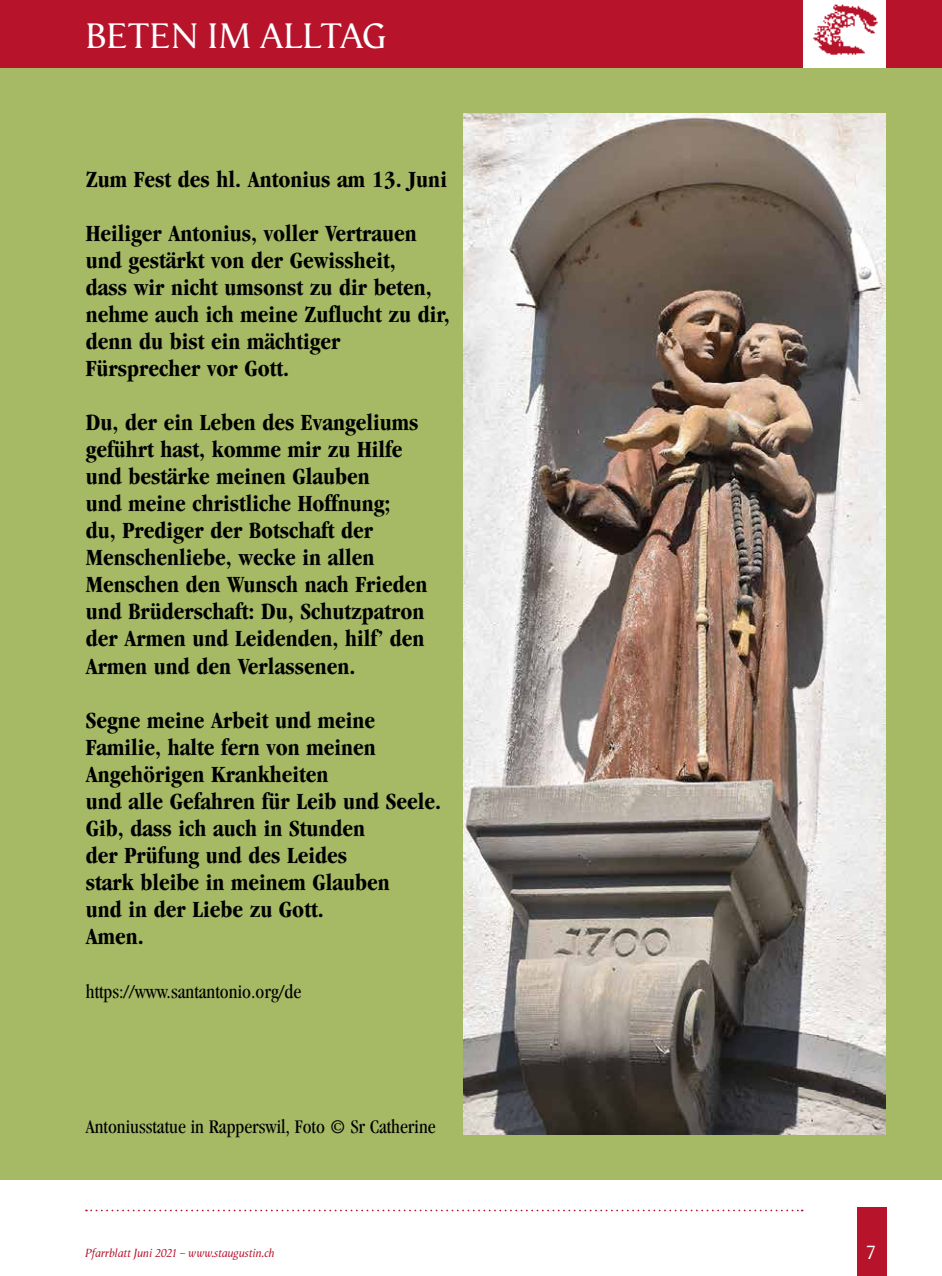
<style>
.page{position:relative;width:942px;height:1276px;background:#fff}
.page>*{position:absolute;margin:0;border:0;box-sizing:border-box;transform-origin:0 0}
.t1{font:36px "Vega";color:#fff}
.t2{font:700 condensed 24px/27px "Garamond";color:#000}
.t3{font:condensed 20px "Garamond";color:#000}
.t4{font:20px "Vega";color:#fff}
.t5{font:italic 12px "Vega";color:#b7142c}
</style>
<div class="page">
<div style="left:858px;top:1208px;width:28px;height:68px;background:#b7142c"></div>
<div style="left:856px;top:1208px;width:28px;height:68px;background:#b7142c"></div>
<div style="left:0;top:0;width:941px;height:68px;background:#b7142c"></div>
<div style="left:802px;top:0;width:83px;height:68px;background:#fff"></div>
<img style="left:813px;top:4px;width:65px;height:51px">
<div style="left:1px;top:68px;width:940px;height:1111px;background:#a6b965"></div>
<svg style="left:86px;top:1209px;width:716px;height:2px"></svg>
<img style="left:463px;top:113px;width:421px;height:1021px">
<h1 class="t1" style="left:86px;top:15px;width:302px">BETEN IM ALLTAG</h1>
<p class="t2" style="left:86px;top:166px;width:362px">Zum Fest des hl. Antonius am 13. Juni</p>
<p class="t2" style="left:86px;top:220px;width:365px">Heiliger Antonius, voller Vertrauen und gestärkt von der Gewissheit,<br>dass wir nicht umsonst zu dir beten, nehme auch ich meine Zuflucht zu dir, denn du bist ein mächtiger<br>Fürsprecher vor Gott.</p>
<p class="t2" style="left:86px;top:409px;width:343px">Du, der ein Leben des Evangeliums geführt hast, komme mir zu Hilfe und bestärke meinen Glauben<br>und meine christliche Hoffnung;<br>du, Prediger der Botschaft der<br>Menschenliebe, wecke in allen<br>Menschen den Wunsch nach Frieden und Brüderschaft: Du, Schutzpatron der Armen und Leidenden, hilf’ den<br>Armen und den Verlassenen.</p>
<p class="t2" style="left:86px;top:706px;width:356px">Segne meine Arbeit und meine<br>Familie, halte fern von meinen<br>Angehörigen Krankheiten<br>und alle Gefahren für Leib und Seele.<br>Gib, dass ich auch in Stunden<br>der Prüfung und des Leides<br>stark bleibe in meinem Glauben<br>und in der Liebe zu Gott.<br>Amen.</p>
<p class="t3" style="left:86px;top:980px;width:217px">https://www.santantonio.org/de</p>
<p class="t3" style="left:86px;top:1115px;width:351px">Antoniusstatue in Rapperswil, Foto © Sr Catherine</p>
<p class="t5" style="left:85px;top:1245px;width:191px">Pfarrblatt Juni 2021 – www.staugustin.ch</p>
<p class="t4" style="left:865px;top:1240px;width:15px">#7</p>
</div>
